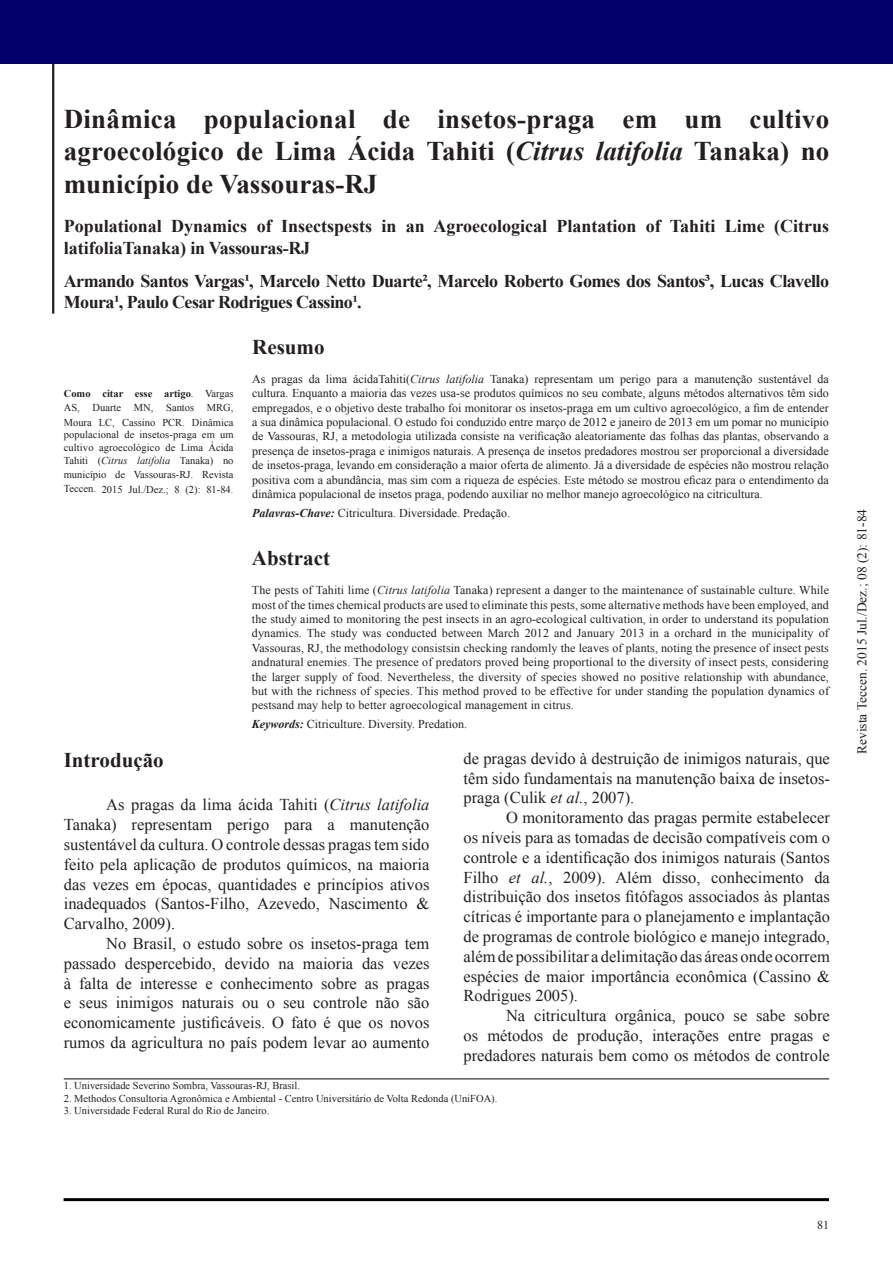
<style>
.page{position:relative;width:893px;height:1263px;background:#fff}
.page>*{position:absolute;margin:0;border:0;box-sizing:border-box;transform-origin:0 0}
.t1{font:700 27px/32.4px "Times New Roman";color:#231f20;text-align:justify}
.t2{font:700 21px "Times New Roman";color:#231f20}
.t3{font:700 18px/21px "Times New Roman";letter-spacing:-.03em;color:#231f20}
.t4{font:700 18px/21.6px "Times New Roman";color:#231f20}
.t5{font:16.5px/19.8px "Times New Roman";color:#231f20;text-align:justify}
.t6{font:13.5px "Times New Roman";color:#231f20}
.t7{font:12px/14.4px "Times New Roman";color:#231f20;text-align:justify}
.t8{font:10.5px/14.4px "Times New Roman";color:#231f20;text-align:justify}
.s1{font-style:italic}
.s2{font-weight:700}
.s3{color:#d1232a}
.s4{font-weight:700;font-style:italic}
</style>
<div class="page">
<hr style="left:52px;top:43px;width:2px;height:271px;background:#231f20">
<div style="left:0;top:0;width:893px;height:64px;background:#000068"></div>
<hr style="left:64px;top:1198px;width:765px;height:3px;background:#000">
<hr style="left:64px;top:1078px;width:765px;height:1px;background:#231f20">
<h1 class="t1" style="left:64px;top:102px;width:767px">Dinâmica populacional de insetos-praga em um cultivo agroecológico de Lima Ácida Tahiti (<span class="s1">Citrus latifolia</span> Tanaka) no município de Vassouras-RJ</h1>
<h3 class="t4" style="left:64px;top:215px;width:767px">Populational Dynamics of Insectspests in an Agroecological Plantation of Tahiti Lime (Citrus latifoliaTanaka) in Vassouras-RJ</h3>
<h3 class="t3" style="left:64px;top:270px;width:767px">Armando Santos Vargas¹, Marcelo Netto Duarte², Marcelo Roberto Gomes dos Santos³, Lucas Clavello<br>Moura¹, Paulo Cesar Rodrigues Cassino¹.</h3>
<p class="t8" style="left:64px;top:386px;width:171px"><span class="s2">Como citar esse artigo</span>. Vargas AS, Duarte MN, Santos MRG, Moura LC, Cassino PCR. Dinâmica</p>
<p class="t8" style="left:64px;top:428px;width:171px;line-height:12.6px">populacional de insetos-praga em um cultivo agroecológico de Lima Ácida Tahiti (<span class="s1">Citrus latifolia</span> Tanaka) no</p>
<p class="t8" style="left:64px;top:467px;width:171px">município de Vassouras-RJ. Revista<br>Teccen. 2015 Jul./Dez.; 8 (2): 81-84<span class="s3">.</span></p>
<h2 class="t2" style="left:252px;top:332px;width:74px">Resumo</h2>
<p class="t7" style="left:252px;top:371px;width:578px">As pragas da lima ácidaTahiti(<span class="s1">Citrus latifolia</span> Tanaka) representam um perigo para a manutenção sustentável da cultura. Enquanto a maioria das vezes usa-se produtos químicos no seu combate, alguns métodos alternativos têm sido empregados, e o objetivo deste trabalho foi monitorar os insetos-praga em um cultivo agroecológico, a fim de entender a sua dinâmica populacional. O estudo foi conduzido entre março de 2012 e janeiro de 2013 em um pomar no município de Vassouras, RJ, a metodologia utilizada consiste na verificação aleatoriamente das folhas das plantas, observando a presença de insetos-praga e inimigos naturais. A presença de insetos predadores mostrou ser proporcional a diversidade de insetos-praga, levando em consideração a maior oferta de alimento. Já a diversidade de espécies não mostrou relação positiva com a abundância, mas sim com a riqueza de espécies. Este método se mostrou eficaz para o entendimento da dinâmica populacional de insetos praga, podendo auxiliar no melhor manejo agroecológico na citricultura.</p>
<p class="t7" style="left:252px;top:505px;width:259px"><span class="s4">Palavras-Chave:</span> Citricultura. Diversidade. Predação.</p>
<h2 class="t2" style="left:252px;top:544px;width:80px">Abstract</h2>
<p class="t7" style="left:252px;top:583px;width:578px">The pests of Tahiti lime (<span class="s1">Citrus latifolia</span> Tanaka) represent a danger to the maintenance of sustainable culture. While most of the times chemical products are used to eliminate this pests, some alternative methods have been employed, and the study aimed to monitoring the pest insects in an agro-ecological cultivation, in order to understand its population dynamics. The study was conducted between March 2012 and January 2013 in a orchard in the municipality of Vassouras, RJ, the methodology consistsin checking randomly the leaves of plants, noting the presence of insect pests andnatural enemies. The presence of predators proved being proportional to the diversity of insect pests, considering the larger supply of food. Nevertheless, the diversity of species showed no positive relationship with abundance, but with the richness of species. This method proved to be effective for under standing the population dynamics of pestsand may help to better agroecological management in citrus.</p>
<p class="t7" style="left:252px;top:717px;width:217px"><span class="s4">Keywords:</span> Citriculture. Diversity. Predation.</p>
<h2 class="t2" style="left:64px;top:745px;width:101px">Introdução</h2>
<p class="t5" style="left:64px;top:795px;width:367px;text-indent:43px">As pragas da lima ácida Tahiti (<span class="s1">Citrus latifolia </span>Tanaka) representam perigo para a manutenção sustentável da cultura. O controle dessas pragas tem sido feito pela aplicação de produtos químicos, na maioria das vezes em épocas, quantidades e princípios ativos inadequados (Santos-Filho, Azevedo, Nascimento &amp; Carvalho, 2009).</p>
<p class="t5" style="left:64px;top:933px;width:367px;text-indent:43px">No Brasil, o estudo sobre os insetos-praga tem passado despercebido, devido na maioria das vezes à falta de interesse e conhecimento sobre as pragas e seus inimigos naturais ou o seu controle não são economicamente justificáveis. O fato é que os novos rumos da agricultura no país podem levar ao aumento</p>
<h3 class="t5" style="left:463px;top:748px;width:368px">de pragas devido à destruição de inimigos naturais, que têm sido fundamentais na manutenção baixa de insetos&shy;praga (Culik <span class="s1">et al.</span>, 2007).</h3>
<p class="t5" style="left:463px;top:807px;width:368px;text-indent:43px">O monitoramento das pragas permite estabelecer os níveis para as tomadas de decisão compatíveis com o controle e a identificação dos inimigos naturais (Santos Filho <span class="s1">et al.</span>, 2009). Além disso, conhecimento da distribuição dos insetos fitófagos associados às plantas cítricas é importante para o planejamento e implantação de programas de controle biológico e manejo integrado, além de possibilitar a delimitação das áreas onde ocorrem espécies de maior importância econômica (Cassino &amp; Rodrigues 2005).</p>
<h3 class="t5" style="left:463px;top:1005px;width:368px;text-indent:43px">Na citricultura orgânica, pouco se sabe sobre os métodos de produção, interações entre pragas e predadores naturais bem como os métodos de controle</h3>
<p class="t8" style="left:64px;top:1078px;width:238px">1. Universidade Severino Sombra, Vassouras-RJ, Brasil.</p>
<p class="t8" style="left:64px;top:1090px;width:435px">2. Methodos Consultoria Agronômica e Ambiental - Centro Universitário de Volta Redonda (UniFOA).</p>
<p class="t8" style="left:64px;top:1103px;width:207px">3. Universidade Federal Rural do Rio de Janeiro.</p>
<p class="t6" style="left:853px;top:754px;width:247px;rotate:-90deg">Revista Teccen. 2015 Jul./Dez.; 08 (2): 81-84</p>
<p class="t7" style="left:817px;top:1218px;width:13px">81</p>
</div>
